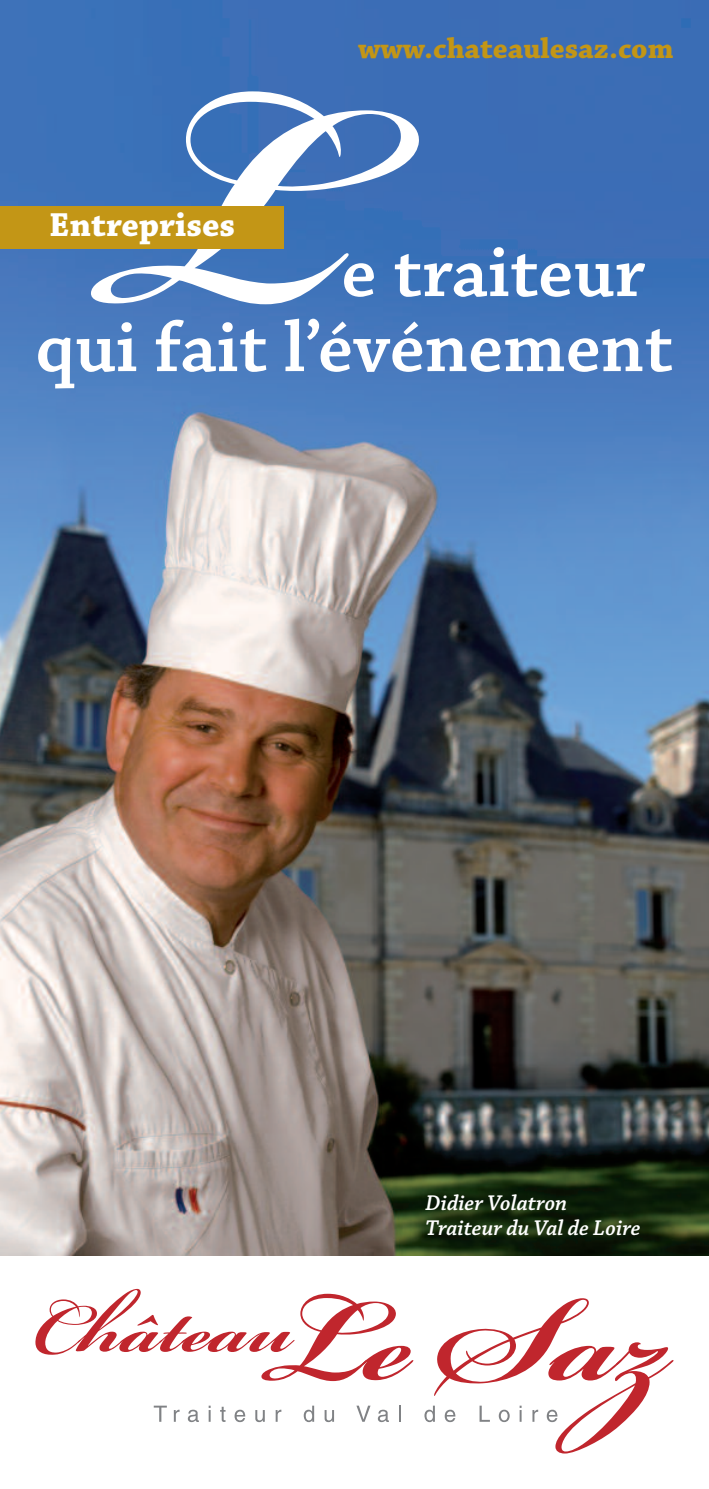
<style>
.page{position:relative;width:709px;height:1489px;background:#fff}
.page>*{position:absolute;margin:0;border:0;box-sizing:border-box;transform-origin:0 0}
.t1{font:600 75px/75px "Chaparral Pro";color:#fff}
.t2{font:700 35px "Chaparral Pro";color:#fff}
.t3{font:700 30px "Chaparral Pro";color:#c39616}
.t4{font:italic 600 22.5px/25px "Chaparral Pro";color:#fff}
</style>
<div class="page">
<img style="left:0;top:0;width:709px;height:1254px">
<svg style="left:35px;top:1288px;width:378px;height:92px"></svg>
<svg style="left:154px;top:1405px;width:13px;height:16px"></svg>
<svg style="left:174px;top:1409px;width:5px;height:12px"></svg>
<svg style="left:188px;top:1409px;width:11px;height:12px"></svg>
<svg style="left:209px;top:1405px;width:2px;height:16px"></svg>
<svg style="left:220px;top:1406px;width:5px;height:15px"></svg>
<svg style="left:234px;top:1409px;width:11px;height:12px"></svg>
<svg style="left:255px;top:1410px;width:10px;height:11px"></svg>
<svg style="left:276px;top:1409px;width:5px;height:12px"></svg>
<svg style="left:304px;top:1405px;width:10px;height:16px"></svg>
<svg style="left:324px;top:1410px;width:10px;height:11px"></svg>
<svg style="left:356px;top:1405px;width:14px;height:16px"></svg>
<svg style="left:378px;top:1409px;width:11px;height:12px"></svg>
<svg style="left:399px;top:1405px;width:1px;height:16px"></svg>
<svg style="left:424px;top:1298px;width:249px;height:155px"></svg>
<svg style="left:91px;top:91px;width:328px;height:213px;fill:#3c71b8"></svg>
<div style="left:0;top:207px;width:284px;height:42px;background:#c39616"></div>
<h2 class="t2" style="left:49px;top:212px;width:187px">Entreprises</h2>
<h3 class="t3" style="left:358px;top:37px;width:317px">www.chateaulesaz.com</h3>
<h1 class="t1" style="left:35px;top:241px;width:639px;text-indent:306px">e traiteur qui fait l’événement</h1>
<p class="t4" style="left:425px;top:1192px;width:217px">Didier Volatron<br>Traiteur du Val de Loire</p>
</div>
